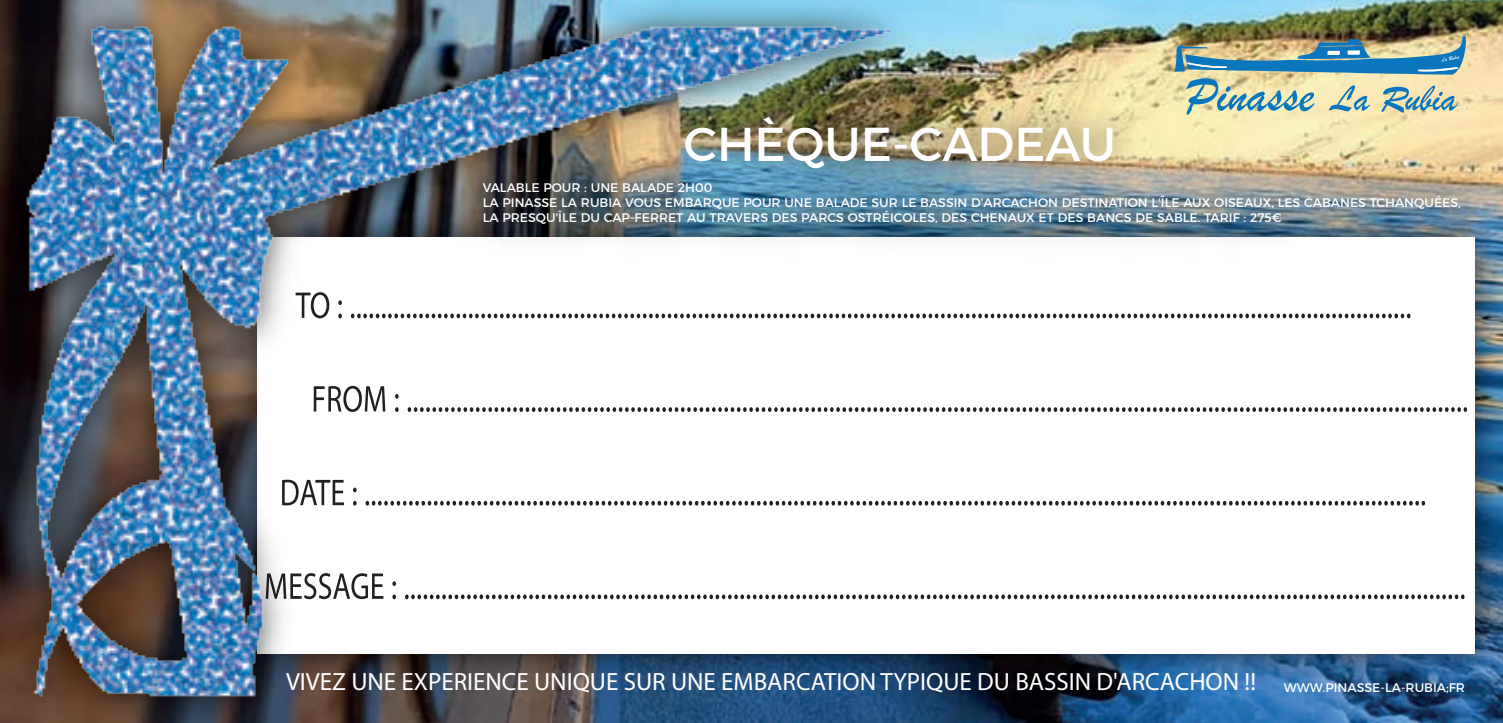
<style>
.page{position:relative;width:1503px;height:723px;background:#fff}
.page>*{position:absolute;margin:0;border:0;box-sizing:border-box;transform-origin:0 0}
.t1{font:47.5px "Montserrat";color:#fff}
.t2{font:25px "Myriad Pro";color:#fff}
.t3{font:12.5px/15px "Montserrat";color:#fff}
.s1{font-family:"Montserrat";font-size:12.5px}
</style>
<div class="page">
<img style="left:980px;top:0;width:522px;height:723px">
<img style="left:1130px;top:0;width:372px;height:138px">
<img style="left:1174px;top:36px;width:291px;height:79px">
<img style="left:980px;top:268px;width:522px;height:430px">
<div style="left:258px;top:237px;width:1216px;height:417px;background:#fff"></div>
<svg style="left:980px;top:314px;width:430px;height:4px"></svg>
<svg style="left:980px;top:407px;width:487px;height:5px"></svg>
<svg style="left:980px;top:501px;width:445px;height:4px"></svg>
<svg style="left:982px;top:594px;width:482px;height:5px"></svg>
<img style="left:0;top:0;width:980px;height:723px">
<img style="left:645px;top:78px;width:515px;height:60px">
<img style="left:440px;top:138px;width:1062px;height:130px">
<h1 class="t1" style="left:684px;top:106px;width:433px">CHÈQUE-CADEAU</h1>
<p class="t3" style="left:483px;top:179px;width:979px">VALABLE POUR : UNE BALADE 2H00<br>LA PINASSE LA RUBIA VOUS EMBARQUE POUR UNE BALADE SUR LE BASSIN D'ARCACHON DESTINATION L'ÎLE AUX OISEAUX, LES CABANES TCHANQUÉES,<br>LA PRESQU'ÎLE DU CAP-FERRET AU TRAVERS DES PARCS OSTRÉICOLES, DES CHENAUX ET DES BANCS DE SABLE. TARIF : 275€</p>
<h2 class="t2" style="left:286px;top:666px;width:1180px">VIVEZ UNE EXPERIENCE UNIQUE SUR UNE EMBARCATION TYPIQUE DU BASSIN D'ARCACHON !! <span class="s1">WWW.PINASSE-LA-RUBIA;FR</span></h2>
</div>
